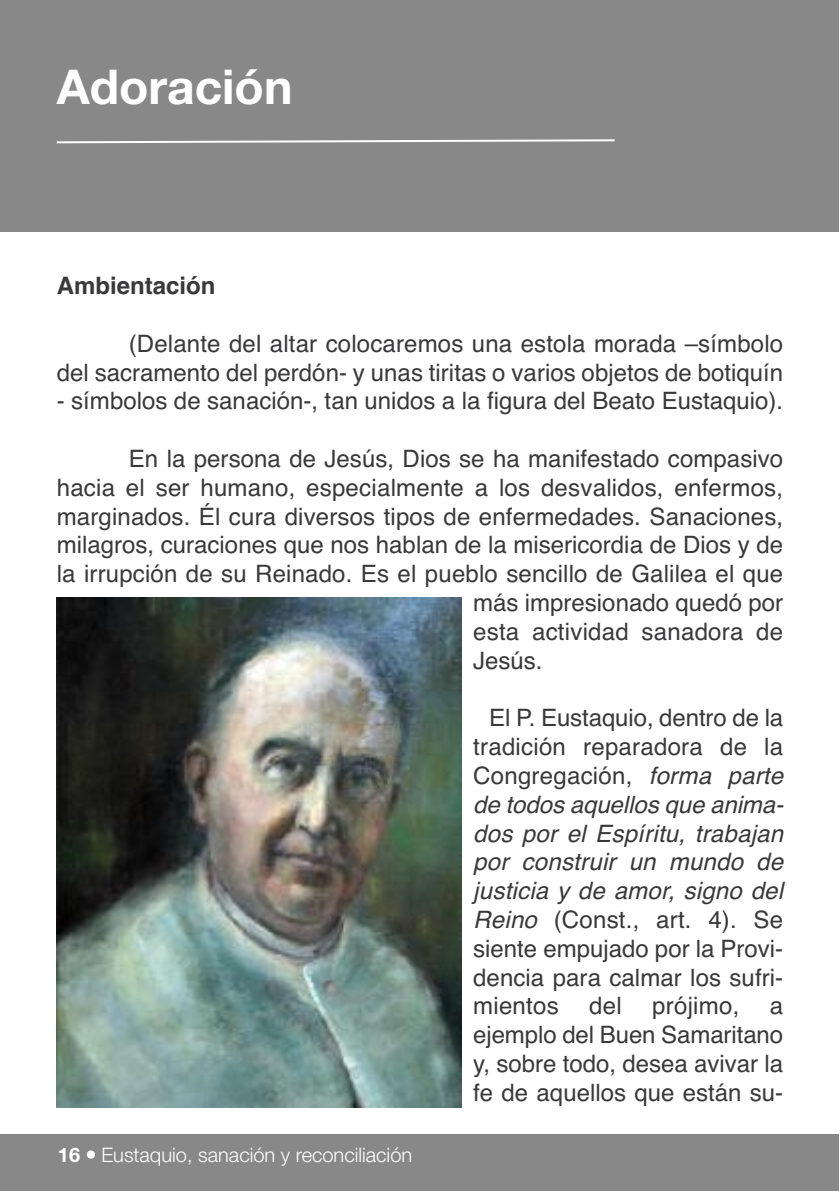
<style>
.page{position:relative;width:840px;height:1191px;background:#fff}
.page>*{position:absolute;margin:0;border:0;box-sizing:border-box;transform-origin:0 0}
.t1{font:700 48px "Helvetica Neue";color:#fff}
.t2{font:24px/28.8px "Helvetica";color:#39383a;text-align:justify}
.t3{font:700 24px "Helvetica";color:#39383a}
.t4{font:300 20px "Helvetica Neue";color:#fff}
.s1{font-style:italic}
.s2{font-weight:700}
.s3{font-weight:500}
</style>
<div class="page">
<div style="left:0;top:1px;width:838px;height:230px;background:#888889"></div>
<div style="left:0;top:1134px;width:838px;height:57px;background:#888889"></div>
<svg style="left:56px;top:139px;width:559px;height:5px"></svg>
<img style="left:57px;top:598px;width:404px;height:509px">
<h1 class="t1" style="left:57px;top:49px;width:237px">Adoración</h1>
<p class="t3" style="left:57px;top:266px;width:160px">Ambientación</p>
<p class="t2" style="left:57px;top:330px;width:727px;text-align:right">(Delante del altar colocaremos una estola morada –símbolo<br>del sacramento del perdón- y unas tiritas o varios objetos de botiquín</p>
<p class="t2" style="left:57px;top:387px;width:727px">- símbolos de sanación-, tan unidos a la figura del Beato Eustaquio).</p>
<p class="t2" style="left:129px;top:445px;width:655px">En la persona de Jesús, Dios se ha manifestado compasivo</p>
<p class="t2" style="left:57px;top:474px;width:727px">hacia el ser humano, especialmente a los desvalidos, enfermos,</p>
<p class="t2" style="left:57px;top:502px;width:727px">marginados. Él cura diversos tipos de enfermedades. Sanaciones,</p>
<p class="t2" style="left:57px;top:531px;width:727px">milagros, curaciones que nos hablan de la misericordia de Dios y de</p>
<p class="t2" style="left:57px;top:560px;width:727px">la irrupción de su Reinado. Es el pueblo sencillo de Galilea el que</p>
<p class="t2" style="left:473px;top:589px;width:311px">más impresionado quedó por</p>
<p class="t2" style="left:473px;top:618px;width:311px">esta actividad sanadora de</p>
<p class="t2" style="left:473px;top:646px;width:71px">Jesús.</p>
<p class="t2" style="left:473px;top:704px;width:312px;text-indent:16px">El P. Eustaquio, dentro de la tradición reparadora de la Congregación, <span class="s1">forma parte de todos aquellos que anima&shy;dos por el Espíritu, trabajan por construir un mundo de justicia y de amor, signo del Reino</span> (Const., art. 4). Se siente empujado por la Provi&shy;dencia para calmar los sufri&shy;mientos</p>
<p class="t2" style="left:589px;top:992px;width:34px">del</p>
<p class="t2" style="left:652px;top:992px;width:89px">prójimo,</p>
<p class="t2" style="left:473px;top:992px;width:311px;text-indent:296px">a ejemplo del Buen Samaritano y, sobre todo, desea avivar la fe de aquellos que están su-</p>
<p class="t4" style="left:58px;top:1138px;width:355px"><span class="s2">16</span> <span class="s3">•</span> Eustaquio, sanación y reconciliación</p>
</div>
